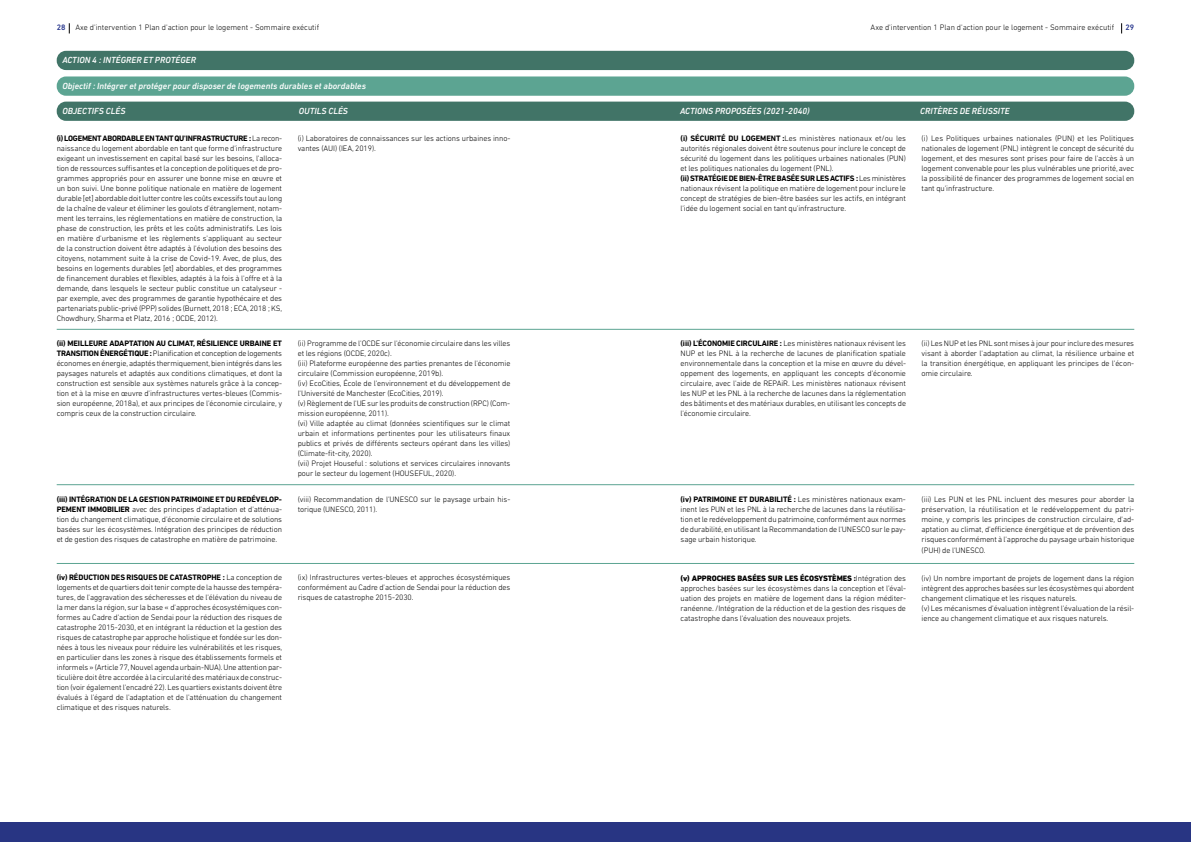
<style>
.page{position:relative;width:1191px;height:842px;background:#fff}
.page>*{position:absolute;margin:0;border:0;box-sizing:border-box;transform-origin:0 0}
.t1{font:italic 500 9px "DIN Next LT Pro";color:#fff}
.t2{font:300 8px/10px "DIN Next LT Pro";letter-spacing:-.01em;color:#000;text-align:justify}
.t3{font:500 8px "DIN Next LT Pro";color:#26358c}
.s1{font-weight:500;color:#26358c}
.s2{font-weight:700}
.s3{font-weight:800}
</style>
<div class="page">
<div style="left:0;top:823px;width:1191px;height:19px;background:#283583"></div>
<div style="left:57px;top:76px;width:1077px;height:20px;background:#5ca492;border-radius:9px"></div>
<div style="left:57px;top:51px;width:1077px;height:19px;background:#417467;border-radius:9px"></div>
<hr style="left:57px;top:329px;width:1077px;height:1px;background:#5ca492">
<hr style="left:57px;top:484px;width:1077px;height:1px;background:#5ca492">
<hr style="left:57px;top:563px;width:1077px;height:1px;background:#5ca492">
<div style="left:57px;top:102px;width:1077px;height:19px;background:#417467;border-radius:9px"></div>
<p class="t2" style="left:57px;top:22px;width:264px"><span class="s1">28</span> Axe d'intervention 1 Plan d'action pour le logement - Sommaire exécutif</p>
<p class="t2" style="left:870px;top:22px;width:245px">Axe d'intervention 1 Plan d'action pour le logement - Sommaire exécutif</p>
<p class="t3" style="left:1125px;top:23px;width:10px">29</p>
<p class="t1" style="left:62px;top:55px;width:135px">ACTION 4 : INTÉGRER ET PROTÉGER</p>
<p class="t1" style="left:62px;top:81px;width:305px">Objectif : Intégrer et protéger pour disposer de logements durables et abordables</p>
<p class="t1" style="left:62px;top:106px;width:65px">OBJECTIFS CLÉS</p>
<p class="t1" style="left:299px;top:106px;width:51px">OUTILS CLÉS</p>
<p class="t1" style="left:680px;top:106px;width:131px">ACTIONS PROPOSÉES (2021-2040)</p>
<p class="t1" style="left:920px;top:106px;width:91px">CRITÈRES DE RÉUSSITE</p>
<p class="t2" style="left:57px;top:133px;width:227px"><span class="s2">(i) LOGEMENT ABORDABLE EN TANT QU'INFRASTRUCTURE :</span> La recon&shy;naissance du logement abordable en tant que forme d'infrastructure exigeant un investissement en capital basé sur les besoins, l'alloca&shy;tion de ressources suffisantes et la conception de politiques et de pro&shy;grammes appropriés pour en assurer une bonne mise en œuvre et un bon suivi. Une bonne politique nationale en matière de logement durable [et] abordable doit lutter contre les coûts excessifs tout au long de la chaîne de valeur et éliminer les goulots d'étranglement, notam&shy;ment les terrains, les réglementations en matière de construction, la phase de construction, les prêts et les coûts administratifs. Les lois en matière d'urbanisme et les règlements s'appliquant au secteur de la construction doivent être adaptés à l'évolution des besoins des citoyens, notamment suite à la crise de Covid-19. Avec, de plus, des besoins en logements durables [et] abordables, et des programmes de financement durables et flexibles, adaptés à la fois à l'offre et à la demande, dans lesquels le secteur public constitue un catalyseur - par exemple, avec des programmes de garantie hypothécaire et des partenariats public-privé (PPP) solides (Burnett, 2018 ; ECA, 2018 ; KS, Chowdhury, Sharma et Platz, 2016 ; OCDE, 2012).</p>
<p class="t2" style="left:57px;top:338px;width:227px"><span class="s2">(ii) MEILLEURE ADAPTATION AU CLIMAT, RÉSILIENCE URBAINE ET TRANSITION ÉNERGÉTIQUE :</span> Planification et conception de logements économes en énergie, adaptés thermiquement, bien intégrés dans les paysages naturels et adaptés aux conditions climatiques, et dont la construction est sensible aux systèmes naturels grâce à la concep&shy;tion et à la mise en œuvre d'infrastructures vertes-bleues (Commis&shy;sion européenne, 2018a), et aux principes de l'économie circulaire, y compris ceux de la construction circulaire.</p>
<p class="t2" style="left:57px;top:494px;width:227px"><span class="s2">(iii) INTÉGRATION DE LA GESTION PATRIMOINE ET DU REDÉVELOP-PEMENT IMMOBILIER</span> avec des principes d'adaptation et d'atténua&shy;tion du changement climatique, d'économie circulaire et de solutions basées sur les écosystèmes. Intégration des principes de réduction et de gestion des risques de catastrophe en matière de patrimoine.</p>
<p class="t2" style="left:57px;top:572px;width:227px"><span class="s2">(iv) RÉDUCTION DES RISQUES DE CATASTROPHE :</span> La conception de logements et de quartiers doit tenir compte de la hausse des tempéra&shy;tures, de l'aggravation des sécheresses et de l'élévation du niveau de la mer dans la région, sur la base « d'approches écosystémiques con&shy;formes au Cadre d'action de Sendai pour la réduction des risques de catastrophe 2015-2030, et en intégrant la réduction et la gestion des risques de catastrophe par approche holistique et fondée sur les don&shy;nées à tous les niveaux pour réduire les vulnérabilités et les risques, en particulier dans les zones à risque des établissements formels et informels » (Article 77, Nouvel agenda urbain-NUA). Une attention par&shy;ticulière doit être accordée à la circularité des matériaux de construc&shy;tion (voir également l'encadré 22). Les quartiers existants doivent être évalués à l'égard de l'adaptation et de l'atténuation du changement climatique et des risques naturels.</p>
<p class="t2" style="left:298px;top:133px;width:214px">(i) Laboratoires de connaissances sur les actions urbaines inno&shy;vantes (AUI) (IEA, 2019).</p>
<p class="t2" style="left:298px;top:338px;width:214px;text-align:left">(ii) Programme de l'OCDE sur l'économie circulaire dans les villes et les régions (OCDE, 2020c).<br>(iii) Plateforme européenne des parties prenantes de l'économie circulaire (Commission européenne, 2019b).<br>(iv) EcoCities, École de l'environnement et du développement de l'Université de Manchester (EcoCities, 2019).<br>(v) Règlement de l'UE sur les produits de construction (RPC) (Com&shy;mission européenne, 2011).<br>(vi) Ville adaptée au climat (données scientifiques sur le climat urbain et informations pertinentes pour les utilisateurs finaux publics et privés de différents secteurs opérant dans les villes) (Climate-fit-city, 2020).<br>(vii) Projet Houseful : solutions et services circulaires innovants pour le secteur du logement (HOUSEFUL, 2020).</p>
<p class="t2" style="left:298px;top:494px;width:214px">(viii) Recommandation de l'UNESCO sur le paysage urbain his&shy;torique (UNESCO, 2011).</p>
<p class="t2" style="left:298px;top:572px;width:214px">(ix) Infrastructures vertes-bleues et approches écosystémiques conformément au Cadre d'action de Sendai pour la réduction des risques de catastrophe 2015-2030.</p>
<p class="t2" style="left:680px;top:134px;width:227px;text-align:left"><span class="s2">(i) SÉCURITÉ DU LOGEMENT :</span>Les ministères nationaux et/ou les autorités régionales doivent être soutenus pour inclure le concept de sécurité du logement dans les politiques urbaines nationales (PUN) et les politiques nationales du logement (PNL).<br><span class="s2">(ii) STRATÉGIE DE BIEN-ÊTRE BASÉE SUR LES ACTIFS :</span> Les ministères nationaux révisent la politique en matière de logement pour inclure le concept de stratégies de bien-être basées sur les actifs, en intégrant l'idée du logement social en tant qu'infrastructure.</p>
<p class="t2" style="left:921px;top:134px;width:214px">(i) Les Politiques urbaines nationales (PUN) et les Politiques nationales de logement (PNL) intègrent le concept de sécurité du logement, et des mesures sont prises pour faire de l'accès à un logement convenable pour les plus vulnérables une priorité, avec la possibilité de financer des programmes de logement social en tant qu'infrastructure.</p>
<p class="t2" style="left:680px;top:338px;width:227px"><span class="s2">(iii) L'ÉCONOMIE CIRCULAIRE :</span> Les ministères nationaux révisent les NUP et les PNL à la recherche de lacunes de planification spatiale environnementale dans la conception et la mise en œuvre du dével&shy;oppement des logements, en appliquant les concepts d'économie circulaire, avec l'aide de REPAiR. Les ministères nationaux révisent les NUP et les PNL à la recherche de lacunes dans la réglementation des bâtiments et des matériaux durables, en utilisant les concepts de l'économie circulaire.</p>
<p class="t2" style="left:921px;top:338px;width:214px">(ii) Les NUP et les PNL sont mises à jour pour inclure des mesures visant à aborder l'adaptation au climat, la résilience urbaine et la transition énergétique, en appliquant les principes de l'écon&shy;omie circulaire.</p>
<p class="t2" style="left:680px;top:495px;width:227px"><span class="s2">(iv) PATRIMOINE ET DURABILITÉ :</span> Les ministères nationaux exam&shy;inent les PUN et les PNL à la recherche de lacunes dans la réutilisa&shy;tion et le redéveloppement du patrimoine, conformément aux normes de durabilité, en utilisant la Recommandation de l'UNESCO sur le pay&shy;sage urbain historique.</p>
<p class="t2" style="left:680px;top:573px;width:227px"><span class="s3">(v) APPROCHES BASÉES SUR LES ÉCOSYSTÈMES :</span>Intégration des approches basées sur les écosystèmes dans la conception et l'éval&shy;uation des projets en matière de logement dans la région méditer&shy;ranéenne. /Intégration de la réduction et de la gestion des risques de catastrophe dans l'évaluation des nouveaux projets.</p>
<p class="t2" style="left:921px;top:495px;width:214px">(iii) Les PUN et les PNL incluent des mesures pour aborder la préservation, la réutilisation et le redéveloppement du patri&shy;moine, y compris les principes de construction circulaire, d'ad&shy;aptation au climat, d'efficience énergétique et de prévention des risques conformément à l'approche du paysage urbain historique (PUH) de l'UNESCO.</p>
<p class="t2" style="left:921px;top:573px;width:214px;text-align:left">(iv) Un nombre important de projets de logement dans la région intègrent des approches basées sur les écosystèmes qui abordent changement climatique et les risques naturels.<br>(v) Les mécanismes d'évaluation intègrent l'évaluation de la résil&shy;ience au changement climatique et aux risques naturels.</p>
</div>
